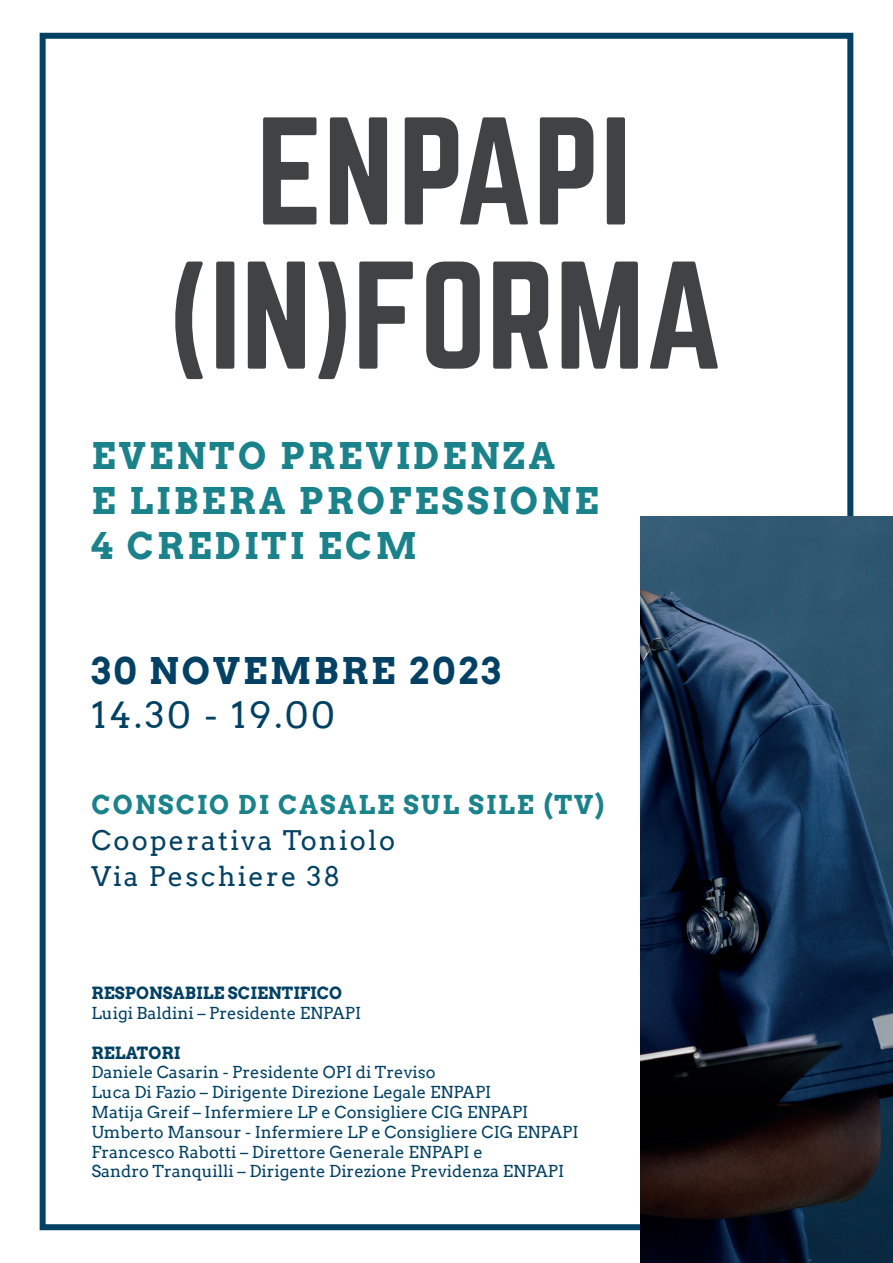
<style>
.page{position:relative;width:893px;height:1263px;background:#fff}
.page>*{position:absolute;margin:0;border:0;box-sizing:border-box;transform-origin:0 0}
.t1{font:700 36px "Arvo";letter-spacing:.09em;color:#1a828a}
.t2{font:700 36px "Arvo";letter-spacing:.08em;color:#024163}
.t3{font:36px "Arvo";letter-spacing:.08em;color:#024163}
.t4{font:27px "Arvo";letter-spacing:.08em;color:#024163}
.t5{font:700 25.5px "Arvo";letter-spacing:.08em;color:#1a828a}
.t6{font:16.5px "Arvo";color:#024163}
.t7{font:700 16.5px "Arvo";color:#024163}
</style>
<div class="page">
<div style="left:40px;top:33px;width:813px;height:1197px;border:6px solid #024164"></div>
<img style="left:640px;top:517px;width:253px;height:746px">
<svg style="left:263px;top:117px;width:53px;height:107px"></svg>
<svg style="left:330px;top:117px;width:57px;height:107px"></svg>
<svg style="left:405px;top:117px;width:123px;height:107px"></svg>
<svg style="left:540px;top:117px;width:53px;height:107px"></svg>
<div style="left:607px;top:117px;width:18px;height:107px;background:#404345;border-radius:2px"></div>
<svg style="left:175px;top:262px;width:28px;height:117px"></svg>
<div style="left:216px;top:262px;width:18px;height:107px;background:#404345;border-radius:2px"></div>
<svg style="left:248px;top:262px;width:57px;height:107px"></svg>
<svg style="left:318px;top:262px;width:28px;height:117px"></svg>
<svg style="left:359px;top:262px;width:54px;height:107px"></svg>
<svg style="left:426px;top:262px;width:54px;height:107px"></svg>
<svg style="left:493px;top:262px;width:55px;height:107px"></svg>
<svg style="left:562px;top:262px;width:76px;height:107px"></svg>
<svg style="left:650px;top:262px;width:68px;height:107px"></svg>
<p class="t1" style="left:91px;top:433px;width:465px">EVENTO PREVIDENZA</p>
<p class="t1" style="left:91px;top:478px;width:509px">E LIBERA PROFESSIONE</p>
<p class="t1" style="left:91px;top:523px;width:327px">4 CREDITI ECM</p>
<p class="t2" style="left:91px;top:649px;width:411px">30 NOVEMBRE 2023</p>
<p class="t3" style="left:91px;top:693px;width:245px">14.30 - 19.00</p>
<p class="t5" style="left:91px;top:789px;width:514px">CONSCIO DI CASALE SUL SILE (TV)</p>
<p class="t4" style="left:91px;top:824px;width:305px">Cooperativa Toniolo</p>
<p class="t4" style="left:91px;top:860px;width:250px">Via Peschiere 38</p>
<p class="t7" style="left:91px;top:983px;width:252px">RESPONSABILE SCIENTIFICO</p>
<p class="t6" style="left:91px;top:1003px;width:271px">Luigi Baldini – Presidente ENPAPI</p>
<p class="t7" style="left:91px;top:1042px;width:90px">RELATORI</p>
<p class="t6" style="left:91px;top:1062px;width:346px">Daniele Casarin - Presidente OPI di Treviso</p>
<p class="t6" style="left:91px;top:1082px;width:402px">Luca Di Fazio – Dirigente Direzione Legale ENPAPI</p>
<p class="t6" style="left:91px;top:1102px;width:439px">Matija Greif – Infermiere LP e Consigliere CIG ENPAPI</p>
<p class="t6" style="left:91px;top:1122px;width:489px">Umberto Mansour - Infermiere LP e Consigliere CIG ENPAPI</p>
<p class="t6" style="left:91px;top:1142px;width:393px">Francesco Rabotti – Direttore Generale ENPAPI e</p>
<p class="t6" style="left:91px;top:1161px;width:474px">Sandro Tranquilli – Dirigente Direzione Previdenza ENPAPI</p>
</div>
